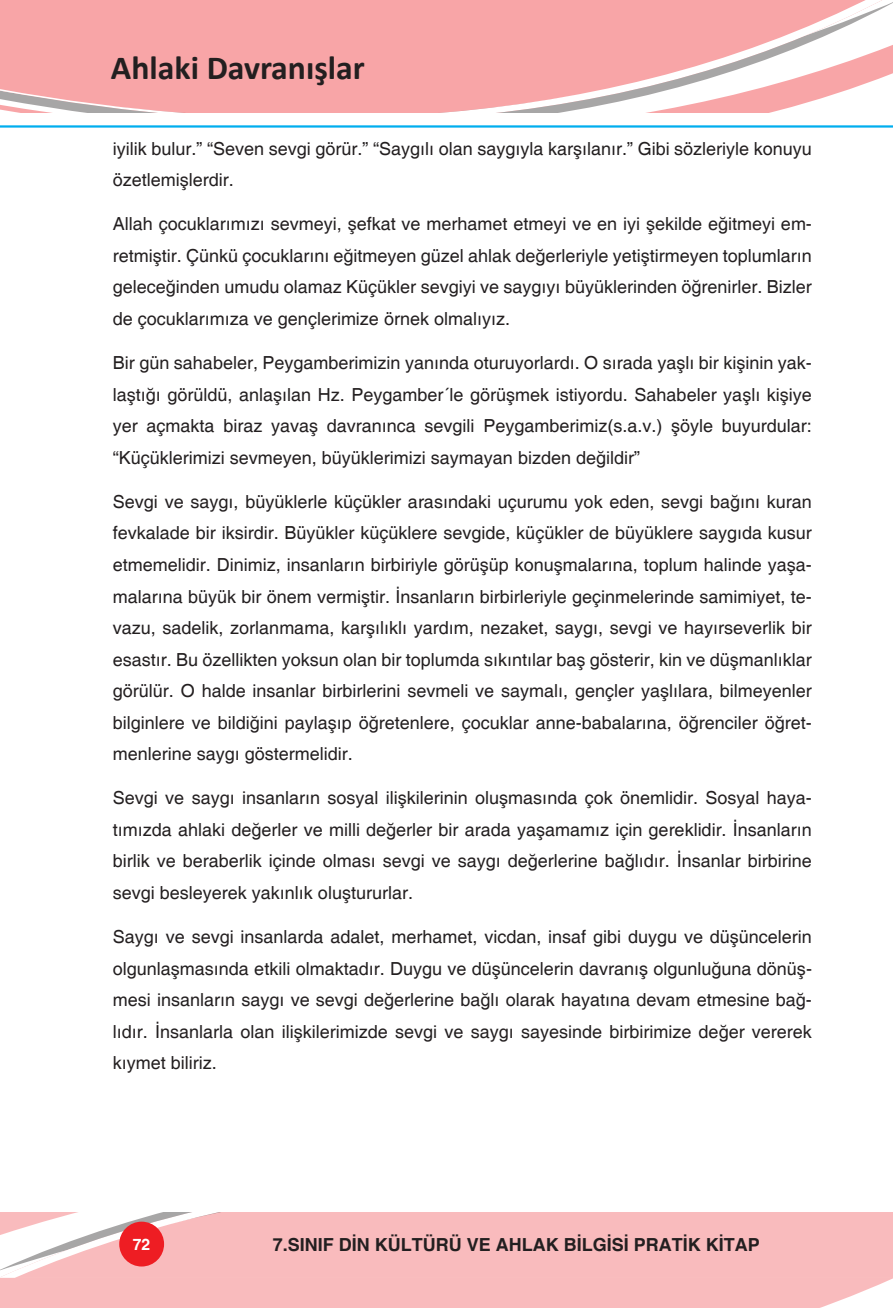
<style>
.page{position:relative;width:893px;height:1308px;background:#fff}
.page>*{position:absolute;margin:0;border:0;box-sizing:border-box;transform-origin:0 0}
.t1{font:700 33.75px "Calibri";color:#231f20}
.t2{font:18px/31.5px "Helvetica";color:#231f20;text-align:justify}
.t3{font:700 18px "Helvetica";color:#231f20}
.t4{font:700 15.75px "Helvetica";color:#fff}
</style>
<div class="page">
<div style="left:0;top:1277px;width:893px;height:30px;background:#f9bbbd"></div>
<svg style="left:0;top:1235px;width:893px;height:42px;background:#f8bec0"></svg>
<svg style="left:0;top:1213px;width:893px;height:22px;background:#f7c2c4"></svg>
<div style="left:120px;top:1222px;width:43px;height:43px;background:#ee1d23;border-radius:50%"></div>
<div style="left:119px;top:1221px;width:45px;height:45px;border:2px solid #ee1d23;border-radius:50%"></div>
<svg style="left:0;top:0;width:893px;height:45px;background:#f7abad"></svg>
<svg style="left:0;top:45px;width:893px;height:67px;fill:#f8a5a7"></svg>
<hr style="left:0;top:125px;width:893px;height:3px;background:#00aeef">
<h1 class="t1" style="left:111px;top:44px;width:255px">Ahlaki Davranışlar</h1>
<p class="t2" style="left:113px;top:133px;width:701px">iyilik bulur.” “Seven sevgi görür.” “Saygılı olan saygıyla karşılanır.” Gibi sözleriyle konuyu özetlemişlerdir.</p>
<p class="t2" style="left:113px;top:209px;width:701px">Allah çocuklarımızı sevmeyi, şefkat ve merhamet etmeyi ve en iyi şekilde eğitmeyi em&shy;retmiştir. Çünkü çocuklarını eğitmeyen güzel ahlak değerleriyle yetiştirmeyen toplumların geleceğinden umudu olamaz Küçükler sevgiyi ve saygıyı büyüklerinden öğrenirler. Bizler de çocuklarımıza ve gençlerimize örnek olmalıyız.</p>
<p class="t2" style="left:113px;top:348px;width:701px">Bir gün sahabeler, Peygamberimizin yanında oturuyorlardı. O sırada yaşlı bir kişinin yak&shy;laştığı görüldü, anlaşılan Hz. Peygamber´le görüşmek istiyordu. Sahabeler yaşlı kişiye yer açmakta biraz yavaş davranınca sevgili Peygamberimiz(s.a.v.) şöyle buyurdular: “Küçüklerimizi sevmeyen, büyüklerimizi saymayan bizden değildir”</p>
<p class="t2" style="left:113px;top:486px;width:701px">Sevgi ve saygı, büyüklerle küçükler arasındaki uçurumu yok eden, sevgi bağını kuran fevkalade bir iksirdir. Büyükler küçüklere sevgide, küçükler de büyüklere saygıda kusur etmemelidir. Dinimiz, insanların birbiriyle görüşüp konuşmalarına, toplum halinde yaşa&shy;malarına büyük bir önem vermiştir. İnsanların birbirleriyle geçinmelerinde samimiyet, te&shy;vazu, sadelik, zorlanmama, karşılıklı yardım, nezaket, saygı, sevgi ve hayırseverlik bir esastır. Bu özellikten yoksun olan bir toplumda sıkıntılar baş gösterir, kin ve düşmanlıklar görülür. O halde insanlar birbirlerini sevmeli ve saymalı, gençler yaşlılara, bilmeyenler bilginlere ve bildiğini paylaşıp öğretenlere, çocuklar anne-babalarına, öğrenciler öğret&shy;menlerine saygı göstermelidir.</p>
<p class="t2" style="left:113px;top:783px;width:701px">Sevgi ve saygı insanların sosyal ilişkilerinin oluşmasında çok önemlidir. Sosyal haya&shy;tımızda ahlaki değerler ve milli değerler bir arada yaşamamız için gereklidir. İnsanların birlik ve beraberlik içinde olması sevgi ve saygı değerlerine bağlıdır. İnsanlar birbirine sevgi besleyerek yakınlık oluştururlar.</p>
<p class="t2" style="left:113px;top:921px;width:701px">Saygı ve sevgi insanlarda adalet, merhamet, vicdan, insaf gibi duygu ve düşüncelerin olgunlaşmasında etkili olmaktadır. Duygu ve düşüncelerin davranış olgunluğuna dönüş&shy;mesi insanların saygı ve sevgi değerlerine bağlı olarak hayatına devam etmesine bağ&shy;lıdır. İnsanlarla olan ilişkilerimizde sevgi ve saygı sayesinde birbirimize değer vererek kıymet biliriz.</p>
<p class="t4" style="left:133px;top:1235px;width:19px">72</p>
<p class="t3" style="left:273px;top:1233px;width:489px">7.SINIF DİN KÜLTÜRÜ VE AHLAK BİLGİSİ PRATİK KİTAP</p>
</div>
